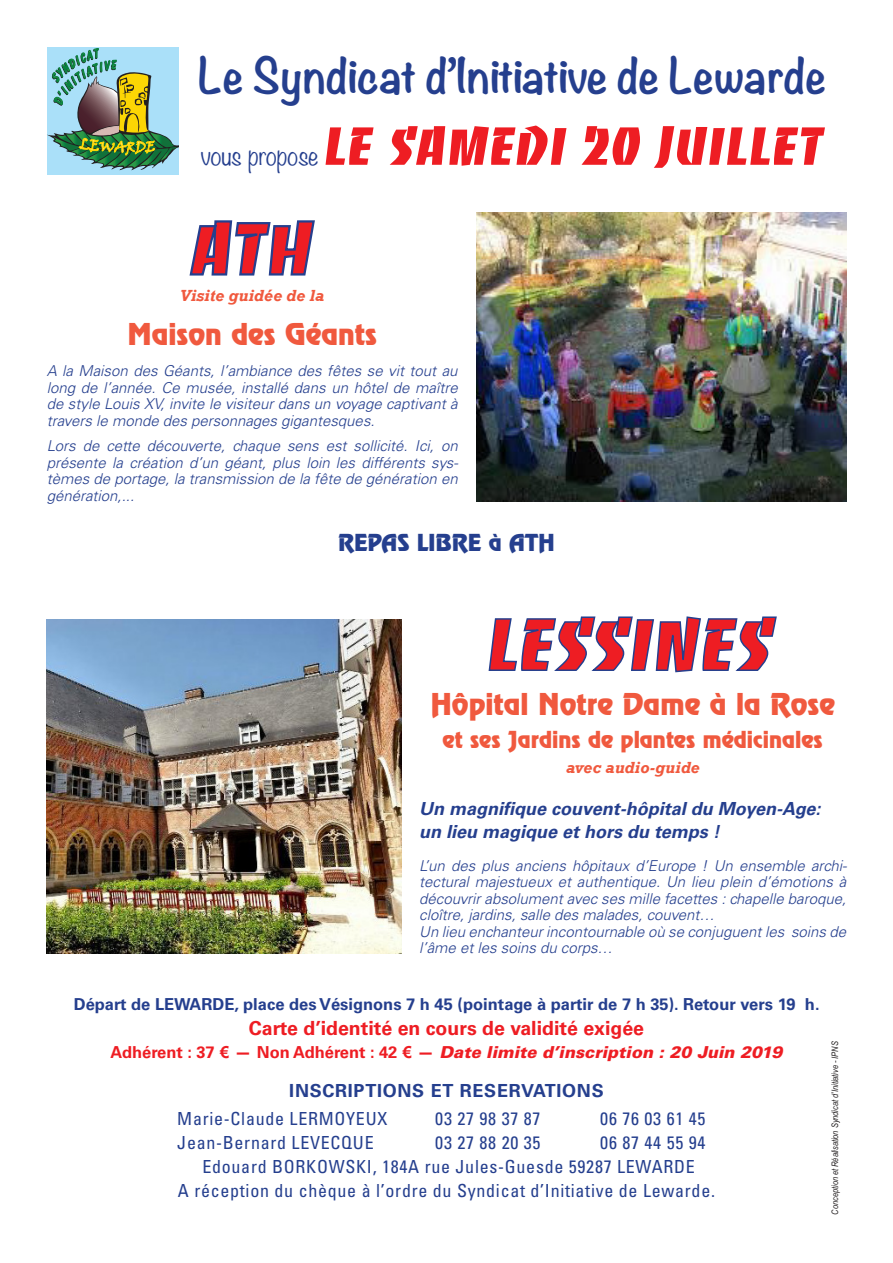
<style>
.page{position:relative;width:893px;height:1263px;background:#fff}
.page>*{position:absolute;margin:0;border:0;box-sizing:border-box;transform-origin:0 0}
.t1{font:52.5px "Banco";color:#ee1d23}
.t2{font:700 43.5px "Noteworthy";color:#253f8e}
.t3{font:27px "Revue CE";color:#f0593e}
.t4{font:21px "Revue CE";color:#f0593e}
.t5{font:21px "Revue CE";color:#253f8e}
.t6{font:700 19.5px "Univers";color:#ee1d23}
.t7{font:condensed 18px "Univers";letter-spacing:.04em;color:#253f8e}
.t8{font:italic 700 18px "Univers";color:#253f8e}
.t9{font:700 18px "Univers";letter-spacing:.04em;color:#253f8e}
.t10{font:700 16.5px "Univers";color:#253f8e}
.t11{font:italic 900 16.5px "Univers";color:#ee1d23}
.t12{font:italic 700 16.5px "Rockwell";color:#f0593e}
.t13{font:italic 300 15px/16.5px "Univers";color:#253f8e;text-align:justify}
.t14{font:italic 9px "Arial Narrow";color:#231f20}
.s1{font-family:"Noteworthy";font-weight:300;font-size:24px;color:#253f8e}
.s2{font-weight:700;font-style:normal}
.s3{font-family:"Arial";font-weight:700;font-style:normal}
.s4{font-style:normal}
</style>
<div class="page">
<div style="left:47px;top:47px;width:132px;height:127px;background:#aae0f9"></div>
<svg style="left:47px;top:48px;width:132px;height:122px"></svg>
<img style="left:476px;top:213px;width:370px;height:289px">
<svg style="left:189px;top:220px;width:126px;height:56px"></svg>
<img style="left:47px;top:620px;width:355px;height:334px">
<svg style="left:488px;top:616px;width:289px;height:57px"></svg>
<p class="t2" style="left:198px;top:37px;width:630px">Le Syndicat d’Initiative de Lewarde</p>
<p class="t1" style="left:200px;top:119px;width:625px"><span class="s1">vous propose</span> Le SAMEDI 20 JUILLET</p>
<p class="t12" style="left:180px;top:286px;width:146px">Visite guidée de la</p>
<p class="t3" style="left:127px;top:316px;width:251px">Maison des Géants</p>
<p class="t13" style="left:47px;top:362px;width:412px">A la Maison des Géants, l’ambiance des fêtes se vit tout au long de l’année. Ce musée, installé dans un hôtel de maître de style Louis XV, invite le visiteur dans un voyage captivant à travers le monde des personnages gigantesques.</p>
<p class="t13" style="left:47px;top:437px;width:413px">Lors de cette découverte, chaque sens est sollicité. Ici, on présente la création d’un géant, plus loin les différents sys&shy;tèmes de portage, la transmission de la fête de génération en génération,...</p>
<p class="t5" style="left:338px;top:528px;width:218px">REPAS LIBRE à ATH</p>
<p class="t3" style="left:430px;top:686px;width:406px">Hôpital Notre Dame à la Rose</p>
<p class="t4" style="left:443px;top:725px;width:382px">et ses Jardins de plantes médicinales</p>
<p class="t12" style="left:566px;top:758px;width:136px">avec audio-guide</p>
<p class="t8" style="left:419px;top:798px;width:403px">Un magnifique couvent-hôpital du Moyen-Age:</p>
<p class="t8" style="left:419px;top:821px;width:302px">un lieu magique et hors du temps !</p>
<p class="t13" style="left:419px;top:857px;width:429px">L’un des plus anciens hôpitaux d’Europe ! Un ensemble archi&shy;tectural majestueux et authentique. Un lieu plein d’émotions à découvrir absolument avec ses mille facettes : chapelle baroque, cloître, jardins, salle des malades, couvent…</p>
<p class="t13" style="left:419px;top:923px;width:428px">Un lieu enchanteur incontournable où se conjuguent les soins de l’âme et les soins du corps…</p>
<p class="t10" style="left:74px;top:994px;width:747px">Départ de LEWARDE, place des Vésignons 7 h 45 (pointage à partir de 7 h 35). Retour vers 19 h.</p>
<p class="t6" style="left:249px;top:1017px;width:397px">Carte d’identité en cours de validité exigée</p>
<p class="t11" style="left:110px;top:1041px;width:674px"><span class="s2">Adhérent : 37</span> <span class="s3">€</span> <span class="s4">—</span> <span class="s2">Non Adhérent : 42</span> <span class="s3">€</span> <span class="s4">—</span> Date limite d’inscription : 20 Juin 2019</p>
<p class="t9" style="left:289px;top:1080px;width:316px">INSCRIPTIONS ET RESERVATIONS</p>
<p class="t7" style="left:177px;top:1107px;width:212px">Marie-Claude LERMOYEUX</p>
<p class="t7" style="left:435px;top:1107px;width:107px">03 27 98 37 87</p>
<p class="t7" style="left:600px;top:1107px;width:107px">06 76 03 61 45</p>
<p class="t7" style="left:177px;top:1131px;width:198px">Jean-Bernard LEVECQUE</p>
<p class="t7" style="left:435px;top:1131px;width:107px">03 27 88 20 35</p>
<p class="t7" style="left:600px;top:1131px;width:107px">06 87 44 55 94</p>
<p class="t7" style="left:202px;top:1155px;width:494px">Edouard BORKOWSKI, 184A rue Jules-Guesde 59287 LEWARDE</p>
<p class="t7" style="left:178px;top:1179px;width:539px">A réception du chèque à l’ordre du Syndicat d’Initiative de Lewarde.</p>
<p class="t14" style="left:829px;top:1214px;width:175px;rotate:-90deg">Conception et Réalisation Syndicat d’Initiative - IPNS</p>
</div>
